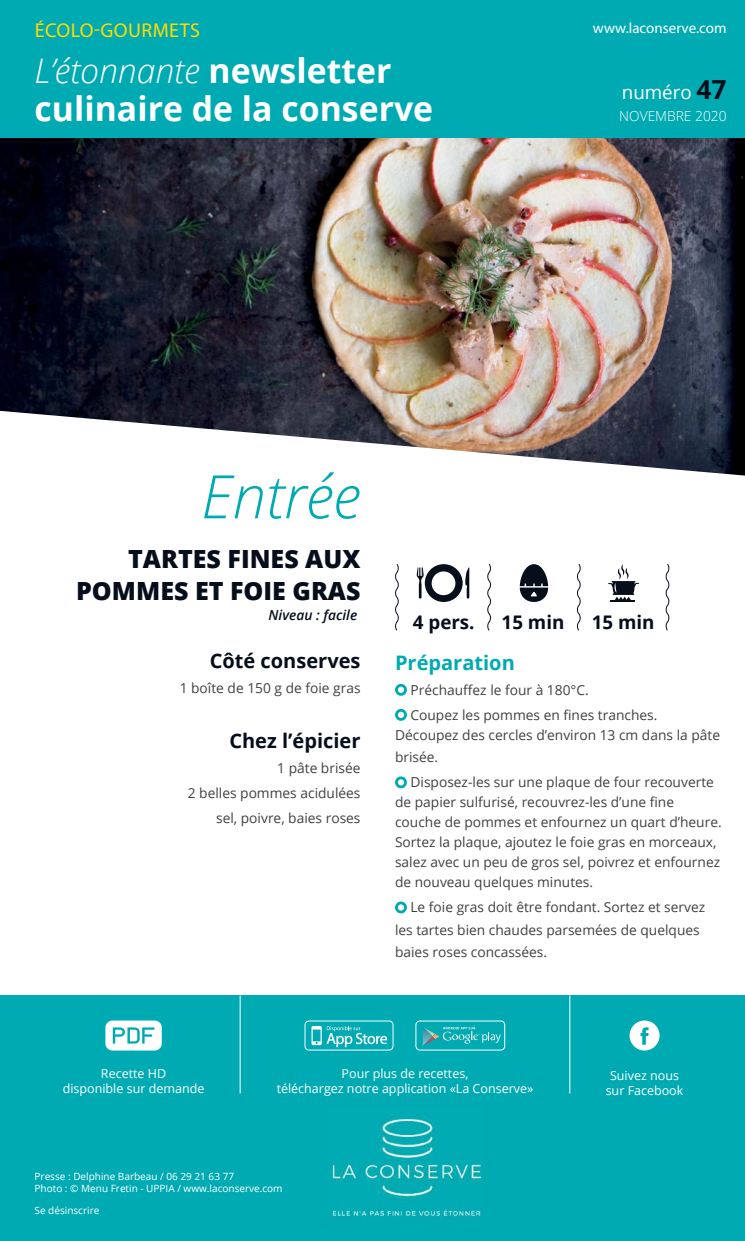
<style>
.page{position:relative;width:745px;height:1241px;background:#fff}
.page>*{position:absolute;margin:0;border:0;box-sizing:border-box;transform-origin:0 0}
.t1{font:italic 300 60px "Open Sans";color:#00aab2}
.t2{font:700 33.75px/38.8px "Open Sans";color:#fff}
.t3{font:800 25px/31.2px "Open Sans";color:#060e1c;text-align:right}
.t4{font:700 20px "Open Sans";color:#060e1c}
.t5{font:20px "Myriad Pro";letter-spacing:.02em;color:#fd0}
.t6{font:700 20px "Open Sans";color:#00aab2}
.t7{font:700 18.75px "Open Sans";color:#060e1c}
.t8{font:18.75px "Open Sans";color:#fff}
.t9{font:15px "Myriad Pro";color:#fff}
.t10{font:13.75px/20px "Open Sans";color:#404041}
.t11{font:italic 600 13.75px "Open Sans";color:#060e1c}
.t12{font:300 13.75px "Open Sans";color:#fff}
.t13{font:12.5px/15px "Open Sans";color:#fff;text-align:center}
.t14{font:10px/12px "Open Sans";color:#fff}
.s1{font-weight:300;font-style:italic}
.s2{font-weight:700;font-size:26.25px;color:#060e1c}
</style>
<div class="page">
<img style="left:0;top:137px;width:744px;height:338px">
<div style="left:395px;top:683px;width:11px;height:12px;border:3px solid #00aab2;border-radius:50%"></div>
<div style="left:395px;top:708px;width:11px;height:12px;border:3px solid #00aab2;border-radius:50%"></div>
<div style="left:395px;top:776px;width:11px;height:12px;border:3px solid #00aab2;border-radius:50%"></div>
<div style="left:395px;top:901px;width:11px;height:12px;border:3px solid #00aab2;border-radius:50%"></div>
<svg style="left:416px;top:564px;width:53px;height:38px"></svg>
<svg style="left:519px;top:564px;width:29px;height:38px"></svg>
<hr style="left:610px;top:600px;width:24px;height:2px;background:#060e1c">
<svg style="left:608px;top:564px;width:30px;height:36px"></svg>
<svg style="left:487px;top:564px;width:4px;height:67px"></svg>
<svg style="left:577px;top:564px;width:4px;height:67px"></svg>
<svg style="left:395px;top:564px;width:4px;height:67px"></svg>
<svg style="left:665px;top:564px;width:5px;height:67px"></svg>
<div style="left:0;top:0;width:744px;height:137px;background:#00aab2"></div>
<div style="left:0;top:995px;width:744px;height:245px;background:#00aab2"></div>
<svg style="left:105px;top:1020px;width:57px;height:30px;background:#c9edee"></svg>
<svg style="left:304px;top:1020px;width:89px;height:30px"></svg>
<svg style="left:415px;top:1020px;width:90px;height:30px"></svg>
<svg style="left:629px;top:1020px;width:30px;height:30px"></svg>
<hr style="left:240px;top:995px;width:1px;height:98px;background:#fff">
<hr style="left:569px;top:995px;width:1px;height:98px;background:#fff">
<img style="left:331px;top:1114px;width:151px;height:104px">
<h3 class="t5" style="left:35px;top:18px;width:166px">ÉCOLO-GOURMETS</h3>
<h2 class="t2" style="left:35px;top:54px;width:400px"><span class="s1">L’étonnante</span> newsletter culinaire de la conserve</h2>
<h1 class="t1" style="left:201px;top:462px;width:161px">Entrée</h1>
<h3 class="t3" style="left:76px;top:544px;width:286px">TARTES FINES AUX<br>POMMES ET FOIE GRAS</h3>
<p class="t9" style="left:592px;top:19px;width:135px">www.laconserve.com</p>
<h3 class="t8" style="left:621px;top:80px;width:106px">numéro <span class="s2">47</span></h3>
<p class="t12" style="left:619px;top:108px;width:109px">NOVEMBRE 2020</p>
<p class="t11" style="left:268px;top:609px;width:90px">Niveau : facile</p>
<h3 class="t4" style="left:209px;top:652px;width:152px">Côté conserves</h3>
<p class="t10" style="left:180px;top:679px;width:182px">1 boîte de 150 g de foie gras</p>
<h3 class="t4" style="left:229px;top:732px;width:132px">Chez l’épicier</h3>
<p class="t10" style="left:188px;top:757px;width:174px;line-height:25px;text-align:right">1 pâte brisée<br>2 belles pommes acidulées sel, poivre, baies roses</p>
<h3 class="t7" style="left:412px;top:614px;width:63px">4 pers.</h3>
<h3 class="t7" style="left:501px;top:614px;width:64px">15 min</h3>
<h3 class="t7" style="left:591px;top:614px;width:64px">15 min</h3>
<h3 class="t6" style="left:395px;top:654px;width:121px">Préparation</h3>
<p class="t10" style="left:410px;top:676px;width:248px;line-height:25px">Préchauffez le four à 180°C.<br>Coupez les pommes en fines tranches.</p>
<p class="t10" style="left:395px;top:722px;width:326px;line-height:22.5px">Découpez des cercles d’environ 13 cm dans la pâte brisée.</p>
<p class="t10" style="left:395px;top:771px;width:328px;text-indent:15px">Disposez-les sur une plaque de four recouverte de papier sulfurisé, recouvrez-les d’une fine couche de pommes et enfournez un quart d’heure.<br>Sortez la plaque, ajoutez le foie gras en morceaux, salez avec un peu de gros sel, poivrez et enfournez de nouveau quelques minutes.</p>
<p class="t10" style="left:395px;top:895px;width:311px;line-height:22.5px;text-indent:15px">Le foie gras doit être fondant. Sortez et servez les tartes bien chaudes parsemées de quelques baies roses concassées.</p>
<p class="t13" style="left:63px;top:1067px;width:143px">Recette HD<br>disponible sur demande</p>
<p class="t13" style="left:276px;top:1067px;width:258px">Pour plus de recettes,<br>téléchargez notre application «La Conserve»</p>
<p class="t13" style="left:605px;top:1067px;width:79px">Suivez nous sur Facebook</p>
<p class="t14" style="left:35px;top:1169px;width:249px">Presse : Delphine Barbeau / 06 29 21 63 77<br>Photo : © Menu Fretin - UPPIA / www.laconserve.com</p>
<p class="t14" style="left:35px;top:1203px;width:66px">Se désinscrire</p>
</div>
